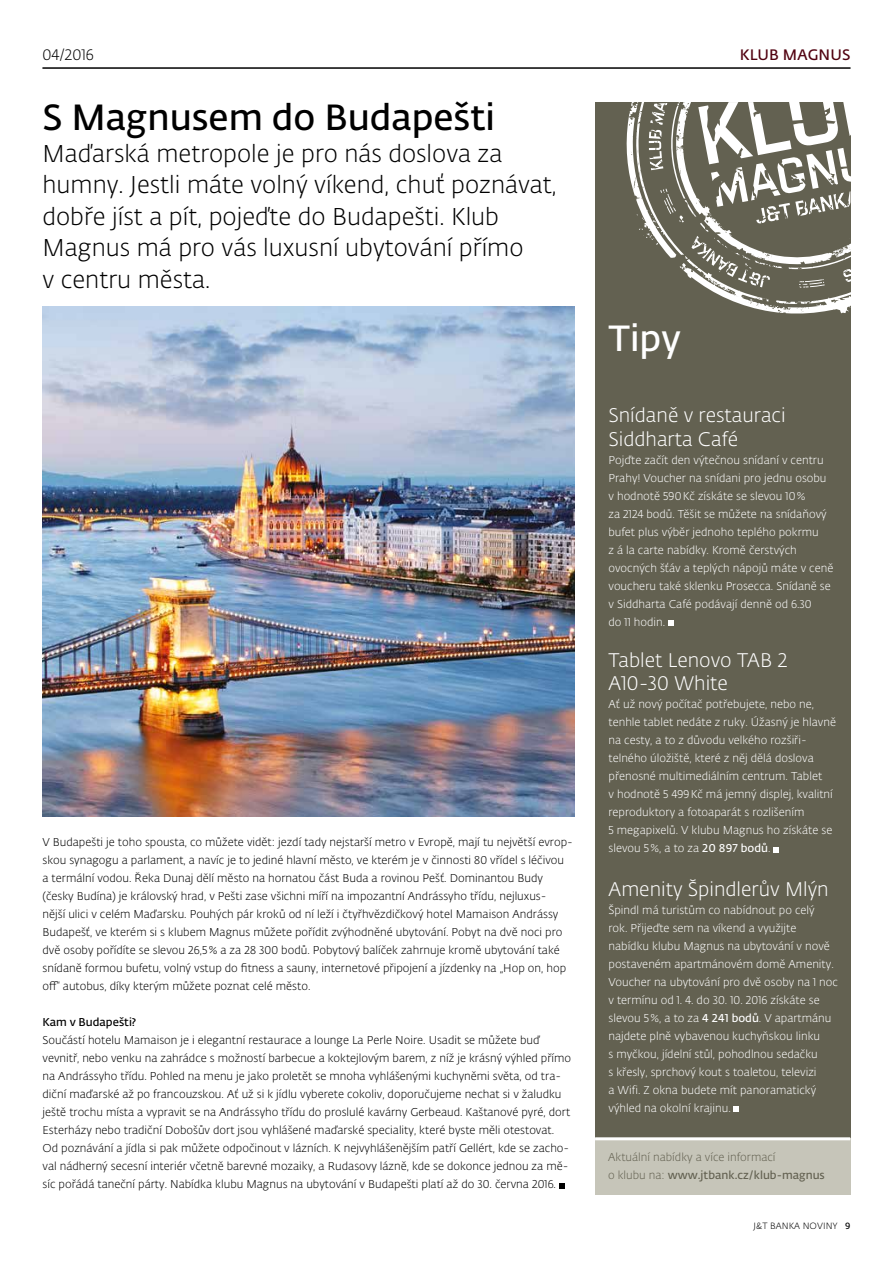
<style>
.page{position:relative;width:893px;height:1263px;background:#fff}
.page>*{position:absolute;margin:0;border:0;box-sizing:border-box;transform-origin:0 0}
.t1{font:600 36px "Fedra Sans Alt Pro";color:#000}
.t2{font:600 36px "Fedra Sans Alt Pro";color:#fff}
.t3{font:300 24px/31.5px "Fedra Sans Alt Pro";color:#000}
.t4{font:300 19.5px/23.4px "Fedra Sans Alt Pro";color:#fff}
.t5{font:600 15px "Fedra Sans Alt Pro";letter-spacing:.01em;color:#510210}
.t6{font:300 15px "Fedra Sans Alt Pro";letter-spacing:.01em;color:#000}
.t7{font:300 11.25px/18px "Fedra Sans Alt Pro";color:#000}
.t8{font:300 11.25px/18px "Fedra Sans Alt Pro";color:#fff}
.t9{font:300 11.25px/18px "Fedra Sans Alt Pro";color:#636151}
.t10{font:600 11.25px "Fedra Sans Alt Pro";color:#000}
.t11{font:300 9px "Fedra Sans Alt Pro";letter-spacing:.01em;color:#000}
.s1{font-weight:600}
</style>
<div class="page">
<hr style="left:43px;top:68px;width:807px;height:1px;background:#000">
<div style="left:595px;top:102px;width:255px;height:1038px;background:#636151"></div>
<svg style="left:626px;top:102px;width:224px;height:212px"></svg>
<svg style="left:843px;top:269px;width:7px;height:13px"></svg>
<svg style="left:691px;top:236px;width:79px;height:51px"></svg>
<svg style="left:649px;top:102px;width:21px;height:68px"></svg>
<svg style="left:698px;top:102px;width:152px;height:122px"></svg>
<svg style="left:668px;top:620px;width:5px;height:5px"></svg>
<svg style="left:773px;top:847px;width:6px;height:5px"></svg>
<svg style="left:734px;top:1107px;width:5px;height:5px"></svg>
<div style="left:595px;top:1139px;width:255px;height:56px;background:#c6c5b9"></div>
<svg style="left:559px;top:1183px;width:5px;height:5px"></svg>
<img style="left:43px;top:306px;width:531px;height:510px">
<hr style="left:595px;top:1137px;width:255px;height:3px;background:#fff">
<h3 class="t6" style="left:43px;top:44px;width:53px">04/2016</h3>
<h1 class="t1" style="left:43px;top:91px;width:454px">S Magnusem do Budapešti</h1>
<h2 class="t3" style="left:43px;top:137px;width:516px">Maďarská metropole je pro nás doslova za humny. Jestli máte volný víkend, chuť poznávat, dobře jíst a pít, pojeďte do Budapešti. Klub Magnus má pro vás luxusní ubytování přímo<br>v centru města.</h2>
<p class="t7" style="left:43px;top:833px;width:532px">V Budapešti je toho spousta, co můžete vidět: jezdí tady nejstarší metro v Evropě, mají tu největší evrop&shy;skou synagogu a parlament, a navíc je to jediné hlavní město, ve kterém je v činnosti 80 vřídel s léčivou a termální vodou. Řeka Dunaj dělí město na hornatou část Buda a rovinou Pešť. Dominantou Budy (česky Budína) je královský hrad, v Pešti zase všichni míří na impozantní Andrássyho třídu, nejluxus-<br>nější ulici v celém Maďarsku. Pouhých pár kroků od ní leží i čtyřhvězdičkový hotel Mamaison Andrássy Budapešť, ve kterém si s klubem Magnus můžete pořídit zvýhodněné ubytování. Pobyt na dvě noci pro dvě osoby pořídíte se slevou 26,5% a za 28 300 bodů. Pobytový balíček zahrnuje kromě ubytování také snídaně formou bufetu, volný vstup do fitness a sauny, internetové připojení a jízdenky na „Hop on, hop off“ autobus, díky kterým můžete poznat celé město.</p>
<p class="t10" style="left:43px;top:1014px;width:95px">Kam v Budapešti?</p>
<p class="t7" style="left:43px;top:1031px;width:530px">Součástí hotelu Mamaison je i elegantní restaurace a lounge La Perle Noire. Usadit se můžete buď vevnitř, nebo venku na zahrádce s možností barbecue a koktejlovým barem, z níž je krásný výhled přímo na Andrássyho třídu. Pohled na menu je jako proletět se mnoha vyhlášenými kuchyněmi světa, od tra&shy;diční maďarské až po francouzskou. Ať už si k jídlu vyberete cokoliv, doporučujeme nechat si v žaludku ještě trochu místa a vypravit se na Andrássyho třídu do proslulé kavárny Gerbeaud. Kaštanové pyré, dort Esterházy nebo tradiční Dobošův dort jsou vyhlášené maďarské speciality, které byste měli otestovat.<br>Od poznávání a jídla si pak můžete odpočinout v lázních. K nejvyhlášenějším patří Gellért, kde se zacho&shy;val nádherný secesní interiér včetně barevné mozaiky, a Rudasovy lázně, kde se dokonce jednou za mě&shy;síc pořádá taneční párty. Nabídka klubu Magnus na ubytování v Budapešti platí až do 30. června 2016.</p>
<h3 class="t5" style="left:740px;top:43px;width:112px">KLUB MAGNUS</h3>
<h1 class="t2" style="left:608px;top:312px;width:74px">Tipy</h1>
<h3 class="t4" style="left:608px;top:403px;width:179px">Snídaně v restauraci<br>Siddharta Café</h3>
<p class="t8" style="left:608px;top:450px;width:226px">Pojďte začít den výtečnou snídaní v centru Prahy! Voucher na snídani pro jednu osobu v hodnotě 590Kč získáte se slevou 10%<br>za 2124 bodů. Těšit se můžete na snídaňový bufet plus výběr jednoho teplého pokrmu<br>z á la carte nabídky. Kromě čerstvých ovocných šťáv a teplých nápojů máte v ceně voucheru také sklenku Prosecca. Snídaně se v Siddharta Café podávají denně od 6.30<br>do 11 hodin.</p>
<h3 class="t4" style="left:608px;top:648px;width:180px">Tablet Lenovo TAB 2<br>A10-30 White</h3>
<p class="t8" style="left:608px;top:695px;width:229px">Ať už nový počítač potřebujete, nebo ne, tenhle tablet nedáte z ruky. Úžasný je hlavně na cesty, a to z důvodu velkého rozšiři&shy;telného úložiště, které z něj dělá doslova přenosné multimediálním centrum. Tablet<br>v hodnotě 5 499Kč má jemný displej, kvalitní reproduktory a fotoaparát s rozlišením<br>5 megapixelů. V klubu Magnus ho získáte se slevou 5%, a to za <span class="s1">20 897 bodů</span>.</p>
<h3 class="t4" style="left:608px;top:877px;width:222px">Amenity Špindlerův Mlýn</h3>
<p class="t8" style="left:608px;top:901px;width:231px">Špindl má turistům co nabídnout po celý<br>rok. Přijeďte sem na víkend a využijte nabídku klubu Magnus na ubytování v nově postaveném apartmánovém domě Amenity.<br>Voucher na ubytování pro dvě osoby na 1 noc v termínu od 1. 4. do 30. 10. 2016 získáte se slevou 5%, a to za <span class="s1">4 241 bodů</span>. V apartmánu najdete plně vybavenou kuchyňskou linku<br>s myčkou, jídelní stůl, pohodlnou sedačku<br>s křesly, sprchový kout s toaletou, televizi<br>a Wifi. Z okna budete mít panoramatický výhled na okolní krajinu.</p>
<p class="t9" style="left:608px;top:1147px;width:218px">Aktuální nabídky a více informací<br>o klubu na: <span class="s1">www.jtbank.cz/klub-magnus</span></p>
<p class="t11" style="left:754px;top:1220px;width:98px">J&amp;T BANKA NOVINY <span class="s1">9</span></p>
</div>
